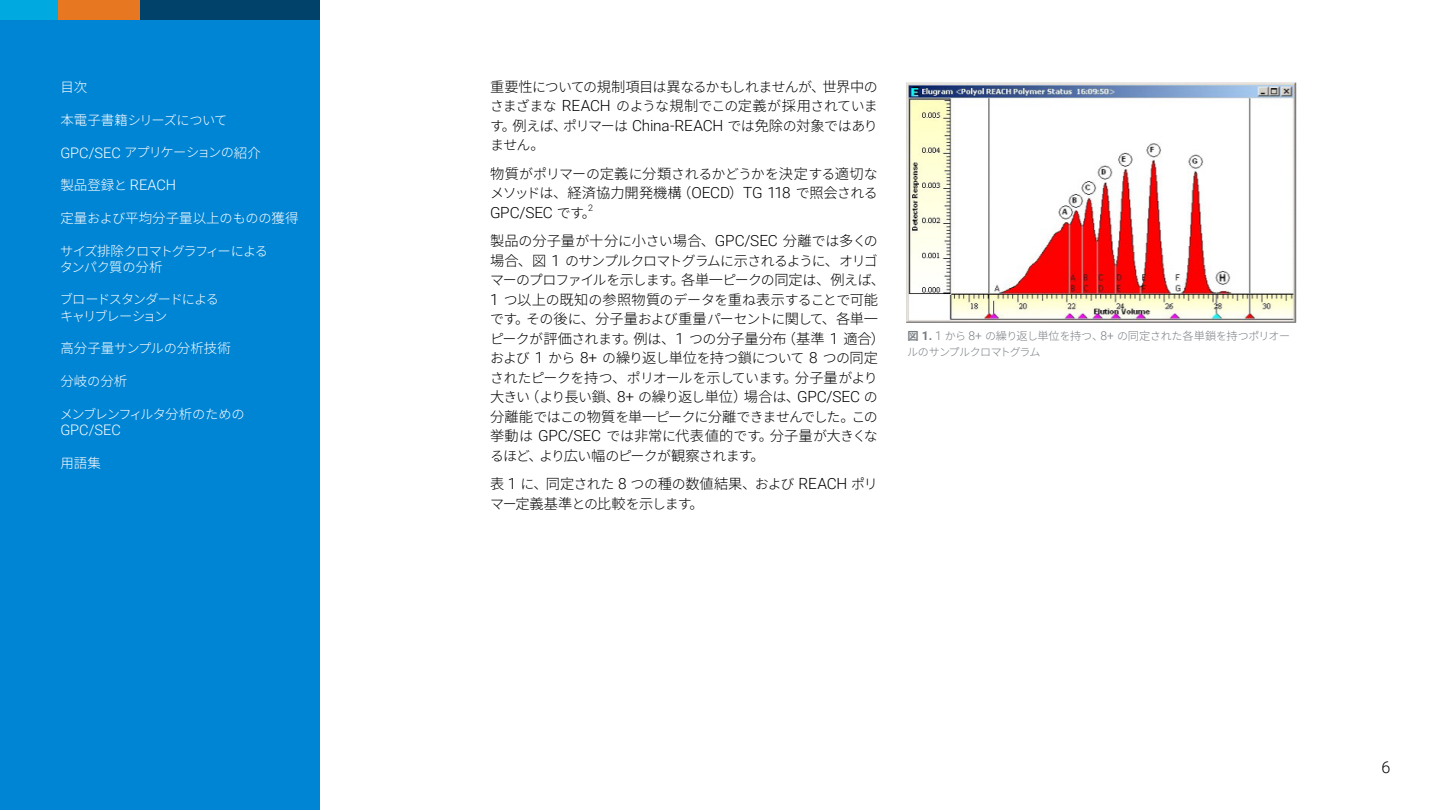
<style>
.page{position:relative;width:1440px;height:810px;background:#fff}
.page>*{position:absolute;margin:0;border:0;box-sizing:border-box;transform-origin:0 0}
.t1{font:300 16.2px "Roboto";color:#000}
.Body{font:300 15.38px "Roboto";letter-spacing:-.005em;color:#000}
.t2{font:300 14.55px "Roboto";color:#fff}
.Body-2{font:300 14.25px "Noto Sans CJ Kjp";letter-spacing:.01em;color:#000}
.Body-3{font:300 13.95px/19.5px "Noto Sans CJ Kjp";letter-spacing:-.07em;color:#000}
.t3{font:300 13.5px "Noto Sans CJ Kjp";color:#fff}
.t4{font:300 13.2px/16.2px "Noto Sans CJ Kjp";letter-spacing:-.09em;color:#fff}
.t5{font:300 13.2px "Noto Sans CJ Kjp";letter-spacing:-.07em;color:#fff}
.BROCHURE_caption_gray{font:300 11.02px/15.8px "Noto Sans CJ Kjp";letter-spacing:-.07em;color:#787d82}
.Body-4{font:300 9px "Roboto";color:#000}
.s1{font-size:13.5px}
.s2{font-family:"Roboto";font-size:14.55px}
.s3{font-family:"Noto Sans CJ Kjp";font-size:13.5px}
.s4{font-family:"Noto Sans CJ Kjp";font-size:13.2px}
.s5{font-size:13.2px}
.s6{font-size:14.25px}
.s7{font-family:"Roboto";font-size:15.38px}
.s8{font-size:13.95px}
.s9{font-family:"Noto Sans CJ Kjp";font-size:13.95px}
.s10{font-family:"Noto Sans CJ Kjp";font-size:14.25px}
.s11{font-weight:700;font-size:11.25px}
.s12{font-family:"Roboto";font-weight:700;font-size:12.15px}
.s13{font-family:"Roboto";font-size:12.15px}
.s14{font-size:11.25px}
</style>
<div class="page">
<div style="left:0;top:0;width:320px;height:810px;background:#0085d5"></div>
<div style="left:0;top:0;width:320px;height:20px;background:#00426a"></div>
<div style="left:0;top:0;width:81px;height:20px;background:#00a9e0"></div>
<div style="left:59px;top:0;width:81px;height:20px;background:#e87722"></div>
<img style="left:907px;top:82px;width:389px;height:240px">
<p class="t3" style="left:60px;top:80px;width:28px">目次</p>
<p class="t5" style="left:60px;top:113px;width:169px"><span class="s1">本電子書籍</span>シリーズについて</p>
<p class="t5" style="left:60px;top:145px;width:202px"><span class="s2">GPC/SEC</span> アプリケーションの<span class="s1">紹介</span></p>
<p class="t2" style="left:60px;top:175px;width:117px"><span class="s3">製品登録</span><span class="s4">と</span> REACH</p>
<p class="t3" style="left:60px;top:210px;width:240px">定量<span class="s5">および</span>平均分子量以上<span class="s5">のものの</span>獲得</p>
<p class="t4" style="left:60px;top:243px;width:210px">サイズ<span class="s1">排除</span>クロマトグラフィーによるタンパク<span class="s1">質</span>の<span class="s1">分析</span></p>
<p class="t4" style="left:60px;top:292px;width:161px">ブロードスタンダードによるキャリブレーション</p>
<p class="t3" style="left:60px;top:341px;width:172px">高分子量<span class="s5">サンプルの</span>分析技術</p>
<p class="t3" style="left:60px;top:374px;width:69px">分岐<span class="s5">の</span>分析</p>
<p class="t4" style="left:60px;top:406px;width:186px">メンブレンフィルタ<span class="s1">分析</span>のための</p>
<p class="t2" style="left:60px;top:420px;width:62px">GPC/SEC</p>
<p class="t3" style="left:60px;top:455px;width:42px">用語集</p>
<p class="Body-3" style="left:490px;top:77px;width:389px;text-align:justify"><span class="s6">重要性</span>についての<span class="s6">規制項目</span>は<span class="s6">異</span>なるかもしれませんが<span class="s6">、世界中</span>のさまざまな <span class="s7">REACH</span> のような<span class="s6">規制</span>でこの<span class="s6">定義</span>が<span class="s6">採用</span>されています<span class="s6">。例</span>えば<span class="s6">、</span>ポリマーは <span class="s7">China-REACH</span> では<span class="s6">免除</span>の<span class="s6">対象</span>ではありません<span class="s6">。</span></p>
<p class="Body-3" style="left:490px;top:164px;width:389px"><span class="s6">物質</span>がポリマーの<span class="s6">定義</span>に<span class="s6">分類</span>されるかどうかを<span class="s6">決定</span>する<span class="s6">適切</span>な</p>
<p class="Body-2" style="left:490px;top:185px;width:389px"><span class="s8">メソッドは</span>、経済協力開発機構（<span class="s7">OECD</span>）<span class="s7">TG 118</span> <span class="s8">で</span>照会<span class="s8">される</span></p>
<p class="Body" style="left:490px;top:201px;width:108px">GPC/SEC <span class="s9">です</span><span class="s10">。</span></p>
<p class="Body-4" style="left:588px;top:201px;width:6px">2</p>
<p class="Body-2" style="left:490px;top:233px;width:389px">製品<span class="s8">の</span>分子量<span class="s8">が</span>十分<span class="s8">に</span>小<span class="s8">さい</span>場合、<span class="s7">GPC/SEC</span> 分離<span class="s8">では</span>多<span class="s8">くの</span></p>
<p class="Body-3" style="left:490px;top:251px;width:397px"><span class="s6">場合、図</span> <span class="s7">1</span> のサンプルクロマトグラムに<span class="s6">示</span>されるように<span class="s6">、</span>オリゴマーのプロファイルを<span class="s6">示</span>します<span class="s6">。各単一</span>ピークの<span class="s6">同定</span>は<span class="s6">、例</span>えば<span class="s6">、</span><span class="s7">1</span> つ<span class="s6">以上</span>の<span class="s6">既知</span>の<span class="s6">参照物質</span>のデータを<span class="s6">重</span>ね<span class="s6">表示</span>することで<span class="s6">可能</span>です<span class="s6">。</span>その<span class="s6">後</span>に<span class="s6">、分子量</span>および<span class="s6">重量</span>パーセントに<span class="s6">関</span>して<span class="s6">、各単一</span></p>
<p class="Body-2" style="left:490px;top:330px;width:397px"><span class="s8">ピークが</span>評価<span class="s8">されます</span>。例<span class="s8">は</span>、<span class="s7">1</span> <span class="s8">つの</span>分子量分布（基準 <span class="s7">1</span> 適合）</p>
<p class="Body-3" style="left:490px;top:349px;width:389px">および <span class="s7">1</span> から <span class="s7">8+</span> の<span class="s6">繰</span>り<span class="s6">返</span>し<span class="s6">単位</span>を<span class="s6">持</span>つ<span class="s6">鎖</span>について <span class="s7">8</span> つの<span class="s6">同定</span>されたピークを<span class="s6">持</span>つ<span class="s6">、</span>ポリオールを<span class="s6">示</span>しています<span class="s6">。分子量</span>がより</p>
<p class="Body-2" style="left:490px;top:389px;width:389px">大<span class="s8">きい</span>（<span class="s8">より</span>長<span class="s8">い</span>鎖、<span class="s7">8+</span> <span class="s8">の</span>繰<span class="s8">り</span>返<span class="s8">し</span>単位）場合<span class="s8">は</span>、<span class="s7">GPC/SEC</span> <span class="s8">の</span></p>
<p class="Body-3" style="left:490px;top:407px;width:389px"><span class="s6">分離能</span>ではこの<span class="s6">物質</span>を<span class="s6">単一</span>ピークに<span class="s6">分離</span>できませんでした<span class="s6">。</span>この</p>
<p class="Body-2" style="left:490px;top:428px;width:389px">挙動<span class="s8">は</span> <span class="s7">GPC/SEC</span> <span class="s8">では</span>非常<span class="s8">に</span>代表値的<span class="s8">です</span>。分子量<span class="s8">が</span>大<span class="s8">きくな</span></p>
<p class="Body-3" style="left:490px;top:446px;width:276px">るほど<span class="s6">、</span>より<span class="s6">広</span>い<span class="s6">幅</span>のピークが<span class="s6">観察</span>されます<span class="s6">。</span></p>
<p class="Body-3" style="left:490px;top:475px;width:389px"><span class="s6">表</span> <span class="s7">1</span> に<span class="s6">、同定</span>された <span class="s7">8</span> つの<span class="s6">種</span>の<span class="s6">数値結果、</span>および <span class="s7">REACH</span> ポリマー<span class="s6">定義基準</span>との<span class="s6">比較</span>を<span class="s6">示</span>します<span class="s6">。</span></p>
<p class="BROCHURE_caption_gray" style="left:907px;top:328px;width:384px"><span class="s11">図</span> <span class="s12">1.</span> <span class="s13">1</span> から <span class="s13">8+</span> の<span class="s14">繰</span>り<span class="s14">返</span>し<span class="s14">単位</span>を<span class="s14">持</span>つ<span class="s14">、</span><span class="s13">8+</span> の<span class="s14">同定</span>された<span class="s14">各単鎖</span>を<span class="s14">持</span>つポリオールのサンプルクロマトグラム</p>
<p class="t1" style="left:1382px;top:756px;width:10px">6</p>
</div>
